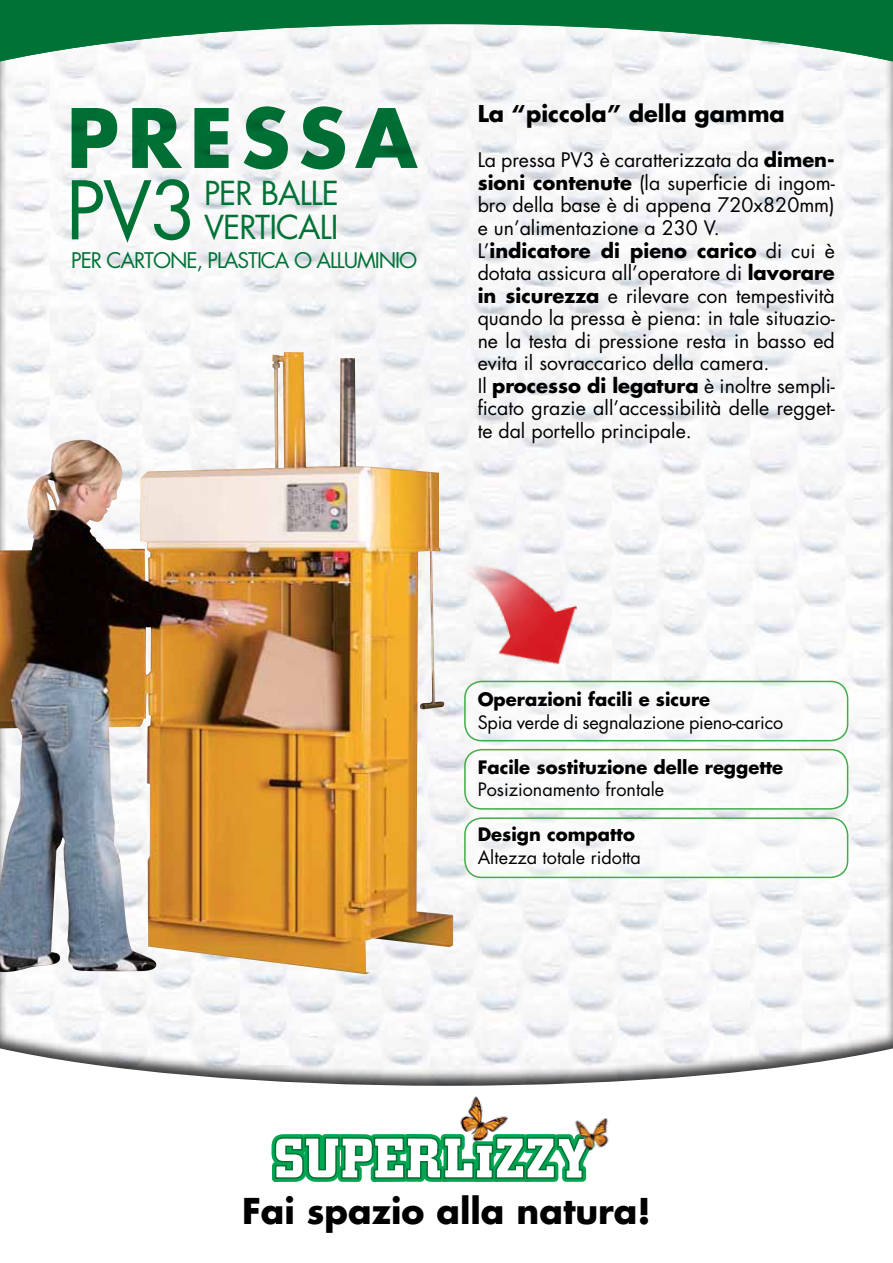
<style>
.page{position:relative;width:893px;height:1263px;background:#fff}
.page>*{position:absolute;margin:0;border:0;box-sizing:border-box;transform-origin:0 0}
.t1{font:700 79.5px "Futura";letter-spacing:.1em;color:#007236}
.t2{font:78.45px "Futura";color:#007236}
.t3{font:700 34.65px "Futura";color:#000}
.t4{font:32.1px/34.2px "Futura";letter-spacing:-.03em;color:#007236}
.t5{font:700 22.5px "Futura";color:#000}
.t6{font:21px "Futura";letter-spacing:-.05em;color:#007236}
.t7{font:19.5px/22.5px "Futura";color:#000}
.t8{font:18px "Futura";color:#000}
.t9{font:700 18px "Futura";color:#000}
.s1{font-weight:700}
</style>
<div class="page">
<div style="left:0;top:0;width:893px;height:128px;background:#007236"></div>
<div style="left:0;top:23px;width:893px;height:1063px;background:#000;opacity:.75"></div>
<svg style="left:271px;top:1134px;width:316px;height:48px"></svg>
<img style="left:456px;top:1096px;width:56px;height:51px">
<img style="left:559px;top:1117px;width:50px;height:45px">
<img style="left:453px;top:542px;width:134px;height:139px">
<img style="left:0;top:352px;width:453px;height:622px">
<div style="left:465px;top:681px;width:383px;height:60px;background:#fff;border-radius:17px"></div>
<div style="left:464px;top:681px;width:384px;height:60px;border:2px solid #41ad49;border-radius:17px"></div>
<div style="left:465px;top:750px;width:383px;height:59px;background:#fff;border-radius:17px"></div>
<div style="left:464px;top:749px;width:384px;height:61px;border:2px solid #41ad49;border-radius:17px"></div>
<div style="left:465px;top:818px;width:383px;height:59px;background:#fff;border-radius:17px"></div>
<div style="left:464px;top:817px;width:384px;height:61px;border:2px solid #41ad49;border-radius:17px"></div>
<h1 class="t1" style="left:67px;top:85px;width:352px">PRESSA</h1>
<h3 class="t4" style="left:204px;top:176px;width:137px">per balle verticali</h3>
<p class="t6" style="left:71px;top:247px;width:49px">PER CART</p>
<p class="t6" style="left:153px;top:247px;width:266px">ONE, PLASTICA O ALLUMINIO</p>
<h2 class="t2" style="left:66px;top:160px;width:133px">PV3</h2>
<p class="t5" style="left:478px;top:99px;width:309px">La “piccola” della gamma</p>
<p class="t7" style="left:478px;top:149px;width:359px">La pressa PV3 è caratterizzata da <span class="s1">dimen&shy;sioni contenute</span> (la superficie di ingom&shy;bro della base è di appena 720x820mm) e un’alimentazione a 230 V.<br>L’<span class="s1">indicatore di pieno carico</span> di cui è dotata assicura all’operatore di <span class="s1">lavorare in sicurezza</span> e rilevare con tempestività quando la pressa è piena: in tale situazio&shy;ne la testa di pressione resta in basso ed evita il sovraccarico della camera.<br>Il <span class="s1">processo di legatura</span> è inoltre sempli&shy;ficato grazie all’accessibilità delle regget&shy;te dal portello principale.</p>
<p class="t9" style="left:478px;top:688px;width:234px">Operazioni facili e sicure</p>
<p class="t8" style="left:478px;top:711px;width:307px">Spia verde di segnalazione pieno-carico</p>
<p class="t9" style="left:478px;top:755px;width:307px">Facile sostituzione delle reggette</p>
<p class="t8" style="left:478px;top:778px;width:188px">Posizionamento frontale</p>
<p class="t9" style="left:478px;top:823px;width:159px">Design compatto</p>
<p class="t8" style="left:478px;top:846px;width:165px">Altezza totale ridotta</p>
<h3 class="t3" style="left:242px;top:1187px;width:410px">Fai spazio alla natura!</h3>
</div>
